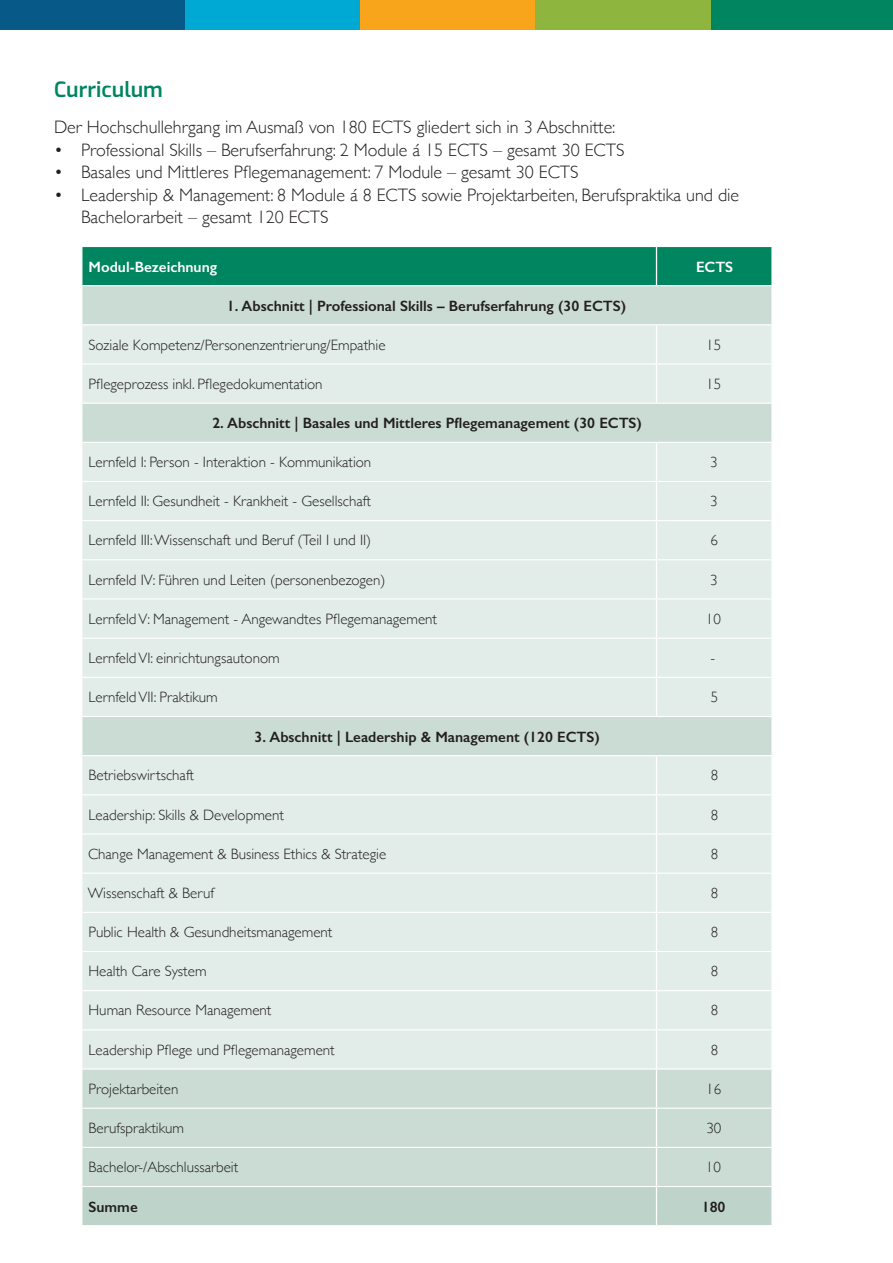
<style>
.page{position:relative;width:893px;height:1263px;background:#fff}
.page>*{position:absolute;margin:0;border:0;box-sizing:border-box;transform-origin:0 0}
.Curriculum{font:100 21px "Exo";color:#008561}
.Fließtext{font:300 18px/22.5px "Gill Sans";color:#231f20}
.t1{font:300 15px "Gill Sans";color:#231f20}
.t2{font:600 15px "Gill Sans";color:#231f20}
.t3{font:600 15px "Gill Sans";color:#fff}
</style>
<div class="page">
<div style="left:711px;top:0;width:182px;height:30px;background:#008561"></div>
<div style="left:359px;top:0;width:176px;height:30px;background:#f9a51b"></div>
<div style="left:535px;top:0;width:176px;height:30px;background:#8eb63e"></div>
<div style="left:184px;top:0;width:175px;height:30px;background:#00a9d4"></div>
<div style="left:0;top:0;width:184px;height:30px;background:#075a88"></div>
<div style="left:82px;top:247px;width:689px;height:38px;background:#008561"></div>
<div style="left:82px;top:286px;width:689px;height:900px;background:#cbdcd4"></div>
<svg style="left:82px;top:325px;width:689px;height:743px;background:#dfeae6"></svg>
<div style="left:82px;top:1187px;width:689px;height:38px;background:#bed4cb"></div>
<hr style="left:656px;top:247px;width:1px;height:38px;background:#fff">
<hr style="left:82px;top:324px;width:574px;height:1px;background:#fff">
<hr style="left:82px;top:363px;width:574px;height:2px;background:#fff">
<hr style="left:82px;top:403px;width:574px;height:1px;background:#fff">
<hr style="left:82px;top:442px;width:574px;height:1px;background:#fff">
<hr style="left:82px;top:481px;width:574px;height:1px;background:#fff">
<hr style="left:82px;top:520px;width:574px;height:1px;background:#fff">
<hr style="left:82px;top:559px;width:574px;height:1px;background:#fff">
<hr style="left:82px;top:598px;width:574px;height:1px;background:#fff">
<hr style="left:82px;top:638px;width:574px;height:1px;background:#fff">
<hr style="left:82px;top:677px;width:574px;height:1px;background:#fff">
<hr style="left:82px;top:716px;width:574px;height:1px;background:#fff">
<hr style="left:82px;top:755px;width:574px;height:1px;background:#fff">
<hr style="left:82px;top:794px;width:574px;height:1px;background:#fff">
<hr style="left:82px;top:833px;width:574px;height:1px;background:#fff">
<hr style="left:82px;top:872px;width:574px;height:2px;background:#fff">
<hr style="left:82px;top:912px;width:574px;height:1px;background:#fff">
<hr style="left:82px;top:951px;width:574px;height:1px;background:#fff">
<hr style="left:82px;top:990px;width:574px;height:1px;background:#fff">
<hr style="left:82px;top:1029px;width:574px;height:1px;background:#fff">
<hr style="left:82px;top:1068px;width:574px;height:1px;background:#fff">
<hr style="left:82px;top:1107px;width:574px;height:2px;background:#fff">
<hr style="left:82px;top:1147px;width:574px;height:1px;background:#fff">
<hr style="left:656px;top:325px;width:1px;height:38px;background:#fff">
<hr style="left:656px;top:365px;width:1px;height:38px;background:#fff">
<hr style="left:656px;top:443px;width:1px;height:38px;background:#fff">
<hr style="left:656px;top:482px;width:1px;height:38px;background:#fff">
<hr style="left:656px;top:521px;width:1px;height:38px;background:#fff">
<hr style="left:656px;top:560px;width:1px;height:38px;background:#fff">
<hr style="left:656px;top:599px;width:1px;height:39px;background:#fff">
<hr style="left:656px;top:639px;width:1px;height:38px;background:#fff">
<hr style="left:656px;top:678px;width:1px;height:38px;background:#fff">
<hr style="left:656px;top:756px;width:1px;height:38px;background:#fff">
<hr style="left:656px;top:795px;width:1px;height:38px;background:#fff">
<hr style="left:656px;top:834px;width:1px;height:38px;background:#fff">
<hr style="left:656px;top:874px;width:1px;height:38px;background:#fff">
<hr style="left:656px;top:913px;width:1px;height:38px;background:#fff">
<hr style="left:656px;top:952px;width:1px;height:38px;background:#fff">
<hr style="left:656px;top:991px;width:1px;height:38px;background:#fff">
<hr style="left:656px;top:1030px;width:1px;height:38px;background:#fff">
<hr style="left:656px;top:1069px;width:1px;height:38px;background:#fff">
<hr style="left:656px;top:1109px;width:1px;height:38px;background:#fff">
<hr style="left:656px;top:1148px;width:1px;height:38px;background:#fff">
<hr style="left:656px;top:1187px;width:1px;height:38px;background:#fff">
<hr style="left:656px;top:324px;width:115px;height:1px;background:#fff">
<hr style="left:656px;top:363px;width:115px;height:2px;background:#fff">
<hr style="left:656px;top:403px;width:115px;height:1px;background:#fff">
<hr style="left:656px;top:442px;width:115px;height:1px;background:#fff">
<hr style="left:656px;top:481px;width:115px;height:1px;background:#fff">
<hr style="left:656px;top:520px;width:115px;height:1px;background:#fff">
<hr style="left:656px;top:559px;width:115px;height:1px;background:#fff">
<hr style="left:656px;top:598px;width:115px;height:1px;background:#fff">
<hr style="left:656px;top:638px;width:115px;height:1px;background:#fff">
<hr style="left:656px;top:677px;width:115px;height:1px;background:#fff">
<hr style="left:656px;top:716px;width:115px;height:1px;background:#fff">
<hr style="left:656px;top:755px;width:115px;height:1px;background:#fff">
<hr style="left:656px;top:794px;width:115px;height:1px;background:#fff">
<hr style="left:656px;top:833px;width:115px;height:1px;background:#fff">
<hr style="left:656px;top:872px;width:115px;height:2px;background:#fff">
<hr style="left:656px;top:912px;width:115px;height:1px;background:#fff">
<hr style="left:656px;top:951px;width:115px;height:1px;background:#fff">
<hr style="left:656px;top:990px;width:115px;height:1px;background:#fff">
<hr style="left:656px;top:1029px;width:115px;height:1px;background:#fff">
<hr style="left:656px;top:1068px;width:115px;height:1px;background:#fff">
<hr style="left:656px;top:1107px;width:115px;height:2px;background:#fff">
<hr style="left:656px;top:1147px;width:115px;height:1px;background:#fff">
<p class="Curriculum" style="left:54px;top:75px;width:110px">Curriculum</p>
<p class="Fließtext" style="left:54px;top:115px;width:563px">Der Hochschullehrgang im Ausmaß von 180 ECTS gliedert sich in 3 Abschnitte:</p>
<p class="Fließtext" style="left:54px;top:138px;width:572px">• Professional Skills – Berufserfahrung: 2 Module á 15 ECTS – gesamt 30 ECTS</p>
<p class="Fließtext" style="left:54px;top:160px;width:526px">• Basales und Mittleres Pflegemanagement: 7 Module – gesamt 30 ECTS</p>
<p class="Fließtext" style="left:81px;top:183px;width:660px;text-indent:-27px">• Leadership &amp; Management: 8 Module á 8 ECTS sowie Projektarbeiten, Berufspraktika und die<br>Bachelorarbeit – gesamt 120 ECTS</p>
<p class="t3" style="left:89px;top:257px;width:130px">Modul-Bezeichnung</p>
<p class="t3" style="left:696px;top:257px;width:39px">ECTS</p>
<p class="t2" style="left:227px;top:297px;width:401px">1. Abschnitt | Professional Skills – Berufserfahrung (30 ECTS)</p>
<p class="t1" style="left:88px;top:333px;width:299px">Soziale Kompetenz/Personenzentrierung/Empathie</p>
<p class="t1" style="left:706px;top:333px;width:16px">15</p>
<p class="t1" style="left:89px;top:372px;width:236px">Pflegeprozess inkl. Pflegedokumentation</p>
<p class="t1" style="left:706px;top:372px;width:16px">15</p>
<p class="t2" style="left:212px;top:414px;width:431px">2. Abschnitt | Basales und Mittleres Pflegemanagement (30 ECTS)</p>
<p class="t1" style="left:89px;top:450px;width:284px">Lernfeld I: Person - Interaktion - Kommunikation</p>
<p class="t1" style="left:710px;top:450px;width:9px">3</p>
<p class="t1" style="left:89px;top:489px;width:284px">Lernfeld II: Gesundheit - Krankheit - Gesellschaft</p>
<p class="t1" style="left:710px;top:489px;width:9px">3</p>
<p class="t1" style="left:89px;top:529px;width:284px">Lernfeld III: Wissenschaft und Beruf (Teil I und II)</p>
<p class="t1" style="left:711px;top:529px;width:9px">6</p>
<p class="t1" style="left:89px;top:568px;width:298px">Lernfeld IV: Führen und Leiten (personenbezogen)</p>
<p class="t1" style="left:710px;top:568px;width:9px">3</p>
<p class="t1" style="left:89px;top:607px;width:350px">Lernfeld V: Management - Angewandtes Pflegemanagement</p>
<p class="t1" style="left:706px;top:607px;width:16px">10</p>
<p class="t1" style="left:89px;top:646px;width:193px">Lernfeld VI: einrichtungsautonom</p>
<p class="t1" style="left:710px;top:646px;width:6px">-</p>
<p class="t1" style="left:89px;top:685px;width:131px">Lernfeld VII: Praktikum</p>
<p class="t1" style="left:711px;top:685px;width:9px">5</p>
<p class="t2" style="left:255px;top:727px;width:347px">3. Abschnitt | Leadership &amp; Management (120 ECTS)</p>
<p class="t1" style="left:89px;top:764px;width:107px">Betriebswirtschaft</p>
<p class="t1" style="left:711px;top:764px;width:9px">8</p>
<p class="t1" style="left:89px;top:803px;width:197px">Leadership: Skills &amp; Development</p>
<p class="t1" style="left:711px;top:803px;width:9px">8</p>
<p class="t1" style="left:88px;top:842px;width:300px">Change Management &amp; Business Ethics &amp; Strategie</p>
<p class="t1" style="left:711px;top:842px;width:9px">8</p>
<p class="t1" style="left:88px;top:881px;width:128px">Wissenschaft &amp; Beruf</p>
<p class="t1" style="left:711px;top:881px;width:9px">8</p>
<p class="t1" style="left:89px;top:920px;width:245px">Public Health &amp; Gesundheitsmanagement</p>
<p class="t1" style="left:711px;top:920px;width:9px">8</p>
<p class="t1" style="left:89px;top:959px;width:120px">Health Care System</p>
<p class="t1" style="left:711px;top:959px;width:9px">8</p>
<p class="t1" style="left:89px;top:999px;width:184px">Human Resource Management</p>
<p class="t1" style="left:711px;top:999px;width:9px">8</p>
<p class="t1" style="left:89px;top:1038px;width:248px">Leadership Pflege und Pflegemanagement</p>
<p class="t1" style="left:711px;top:1038px;width:9px">8</p>
<p class="t1" style="left:89px;top:1077px;width:91px">Projektarbeiten</p>
<p class="t1" style="left:706px;top:1077px;width:16px">16</p>
<p class="t1" style="left:89px;top:1116px;width:97px">Berufspraktikum</p>
<p class="t1" style="left:706px;top:1116px;width:16px">30</p>
<p class="t1" style="left:89px;top:1155px;width:151px">Bachelor-/Abschlussarbeit</p>
<p class="t1" style="left:706px;top:1155px;width:16px">10</p>
<p class="t2" style="left:89px;top:1197px;width:51px">Summe</p>
<p class="t2" style="left:702px;top:1197px;width:25px">180</p>
</div>
